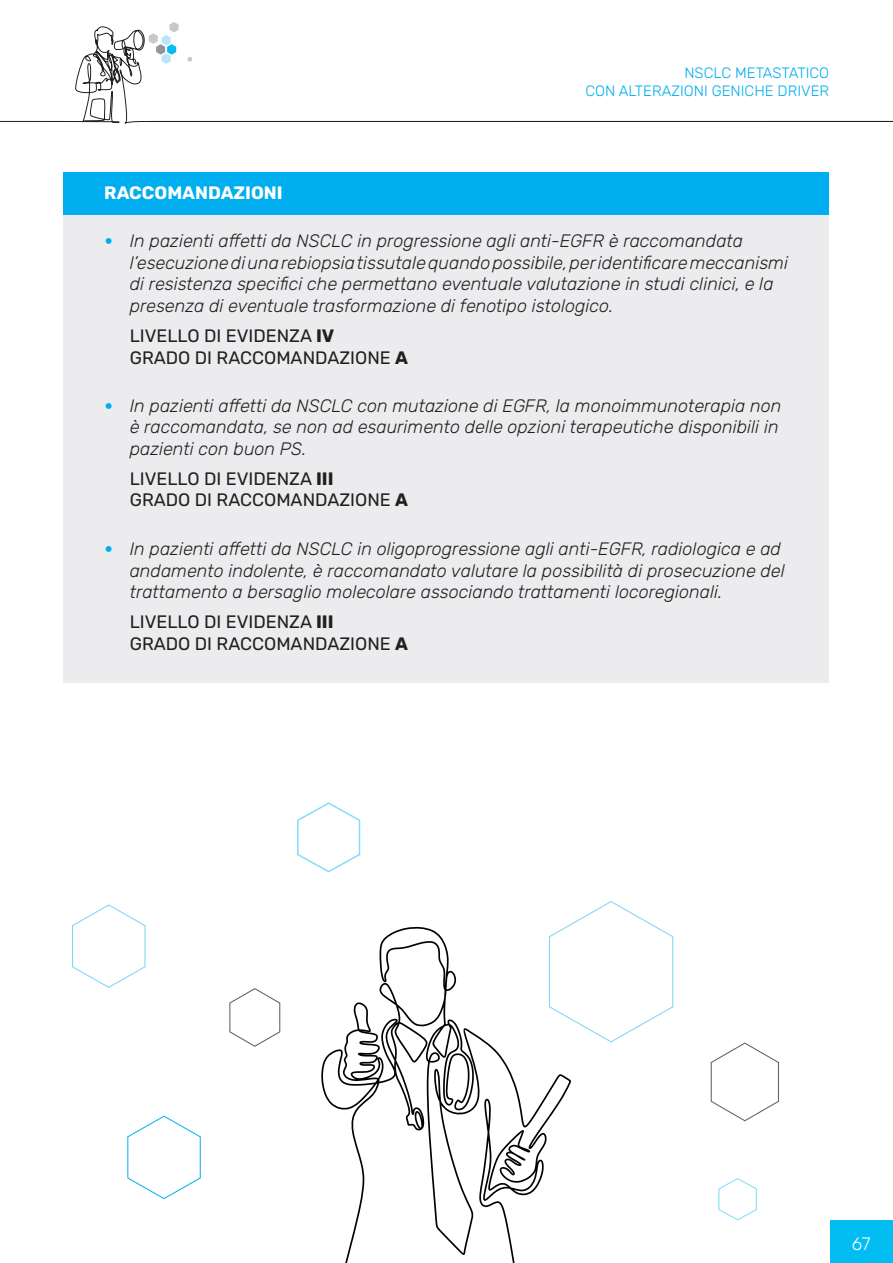
<style>
.page{position:relative;width:893px;height:1263px;background:#fff}
.page>*{position:absolute;margin:0;border:0;box-sizing:border-box;transform-origin:0 0}
.t1{font:italic 300 18px/21.6px "Rubik";color:#231f20}
.t2{font:18px/21.6px "Rubik";color:#231f20}
.t3{font:700 18px "Rubik";color:#fff}
.t4{font:300 18px "Rubik";color:#fff}
.t5{font:300 15px/18px "Rubik";color:#00aeef;text-align:right}
.s1{font-family:"DIN";font-weight:500;font-style:normal;color:#00aeef}
.s2{font-weight:700}
</style>
<div class="page">
<div style="left:830px;top:1220px;width:63px;height:43px;background:#01bdf2"></div>
<svg style="left:0;top:26px;width:893px;height:98px"></svg>
<svg style="left:188px;top:57px;width:4px;height:5px"></svg>
<svg style="left:149px;top:22px;width:30px;height:42px"></svg>
<div style="left:63px;top:172px;width:766px;height:510px;background:#ececee"></div>
<div style="left:63px;top:172px;width:766px;height:43px;background:#00aeef"></div>
<svg style="left:321px;top:927px;width:250px;height:336px"></svg>
<svg style="left:72px;top:904px;width:74px;height:84px"></svg>
<svg style="left:127px;top:1115px;width:74px;height:84px"></svg>
<svg style="left:548px;top:901px;width:126px;height:142px"></svg>
<svg style="left:229px;top:988px;width:52px;height:59px"></svg>
<svg style="left:710px;top:1042px;width:69px;height:80px"></svg>
<svg style="left:718px;top:1178px;width:39px;height:43px"></svg>
<svg style="left:297px;top:802px;width:64px;height:71px"></svg>
<p class="t5" style="left:585px;top:64px;width:245px">NSCLC METASTATICO<br>CON ALTERAZIONI GENICHE DRIVER</p>
<p class="t3" style="left:104px;top:182px;width:180px">RACCOMANDAZIONI</p>
<p class="t1" style="left:130px;top:231px;width:660px;text-indent:-26px"><span class="s1">•</span> In pazienti affetti da NSCLC in progressione agli anti-EGFR è raccomandata l’esecuzione di una rebiopsia tissutale quando possibile, per identificare meccanismi di resistenza specifici che permettano eventuale valutazione in studi clinici, e la presenza di eventuale trasformazione di fenotipo istologico.</p>
<p class="t2" style="left:130px;top:325px;width:280px">LIVELLO DI EVIDENZA <span class="s2">IV<br></span>GRADO DI RACCOMANDAZIONE <span class="s2">A</span></p>
<p class="t1" style="left:130px;top:395px;width:653px;text-indent:-26px"><span class="s1">•</span> In pazienti affetti da NSCLC con mutazione di EGFR, la monoimmunoterapia non è raccomandata, se non ad esaurimento delle opzioni terapeutiche disponibili in pazienti con buon PS.</p>
<p class="t2" style="left:130px;top:468px;width:280px">LIVELLO DI EVIDENZA <span class="s2">III<br></span>GRADO DI RACCOMANDAZIONE <span class="s2">A</span></p>
<p class="t1" style="left:130px;top:539px;width:657px;text-indent:-26px"><span class="s1">•</span> In pazienti affetti da NSCLC in oligoprogressione agli anti-EGFR, radiologica e ad andamento indolente, è raccomandato valutare la possibilità di prosecuzione del trattamento a bersaglio molecolare associando trattamenti locoregionali.</p>
<p class="t2" style="left:130px;top:612px;width:280px">LIVELLO DI EVIDENZA <span class="s2">III<br></span>GRADO DI RACCOMANDAZIONE <span class="s2">A</span></p>
<p class="t4" style="left:852px;top:1234px;width:20px">67</p>
</div>
